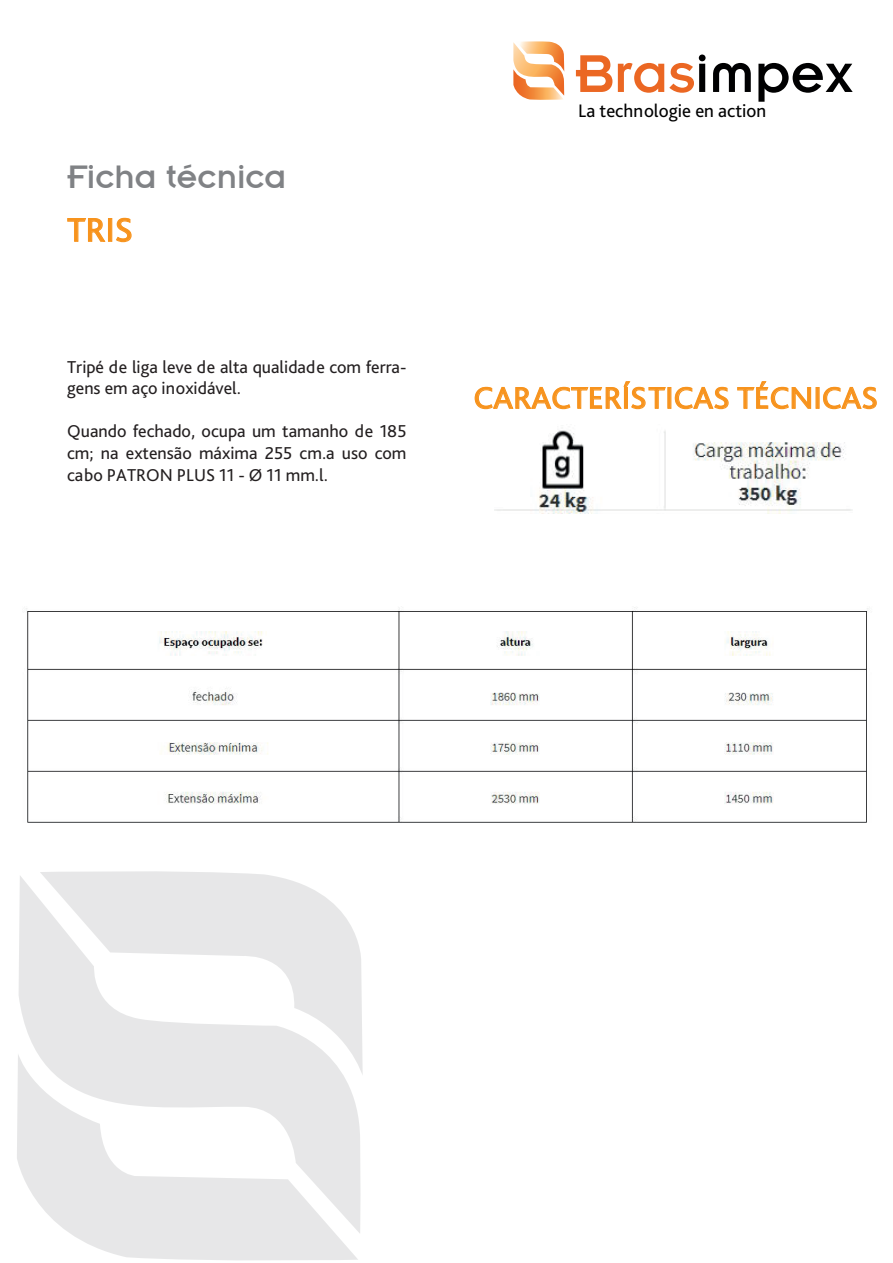
<style>
.page{position:relative;width:893px;height:1263px;background:#fff}
.page>*{position:absolute;margin:0;border:0;box-sizing:border-box;transform-origin:0 0}
.t1{font:58.35px "Insignia";color:#000001}
.t2{font:36px "Insignia";color:#808285}
.t3{font:34.5px "Bliss Pro";color:#f7931d;scale:1.04 1}
.t4{font:31.5px "Bliss Pro";color:#f7931d;scale:1.04 1}
.t5{font:18.9px "Bliss Pro";color:#000001}
.t6{font:18px/21.6px "Bliss Pro";color:#231f20}
.s1{color:#eb6723}
</style>
<div class="page">
<img style="left:26px;top:607px;width:842px;height:216px">
<svg style="left:67px;top:218px;width:39px;height:24px"></svg>
<div style="left:108px;top:218px;width:4px;height:24px;border:1px solid #f7931d"></div>
<svg style="left:116px;top:217px;width:16px;height:26px"></svg>
<svg style="left:513px;top:41px;width:51px;height:59px"></svg>
<svg style="left:474px;top:381px;width:192px;height:29px"></svg>
<svg style="left:674px;top:386px;width:55px;height:24px"></svg>
<svg style="left:737px;top:381px;width:75px;height:29px"></svg>
<svg style="left:823px;top:386px;width:54px;height:24px"></svg>
<svg style="left:40px;top:871px;width:323px;height:204px"></svg>
<svg style="left:17px;top:1055px;width:341px;height:205px;fill:#e7e7e8"></svg>
<svg style="left:19px;top:875px;width:342px;height:359px;fill:#e7e7e8"></svg>
<img style="left:495px;top:430px;width:357px;height:83px">
<h2 class="t2" style="left:67px;top:158px;width:221px">Ficha técnica</h2>
<h3 class="t3" style="left:67px;top:208px;width:65px">TRIS</h3>
<p class="t6" style="left:67px;top:355px;width:341px">Tripé de liga leve de alta qualidade com ferra&shy;gens em aço inoxidável.</p>
<p class="t6" style="left:67px;top:420px;width:341px;text-align:justify">Quando fechado, ocupa um tamanho de 185 cm; na extensão máxima 255 cm.a uso com cabo PATRON PLUS 11 - Ø 11 mm.l.</p>
<h1 class="t1" style="left:575px;top:44px;width:280px"><span class="s1">Bras</span>impex</h1>
<p class="t5" style="left:578px;top:99px;width:190px">La technologie en action</p>
<h3 class="t4" style="left:473px;top:378px;width:390px">CARACTERÍSTICAS TÉCNICAS</h3>
</div>
